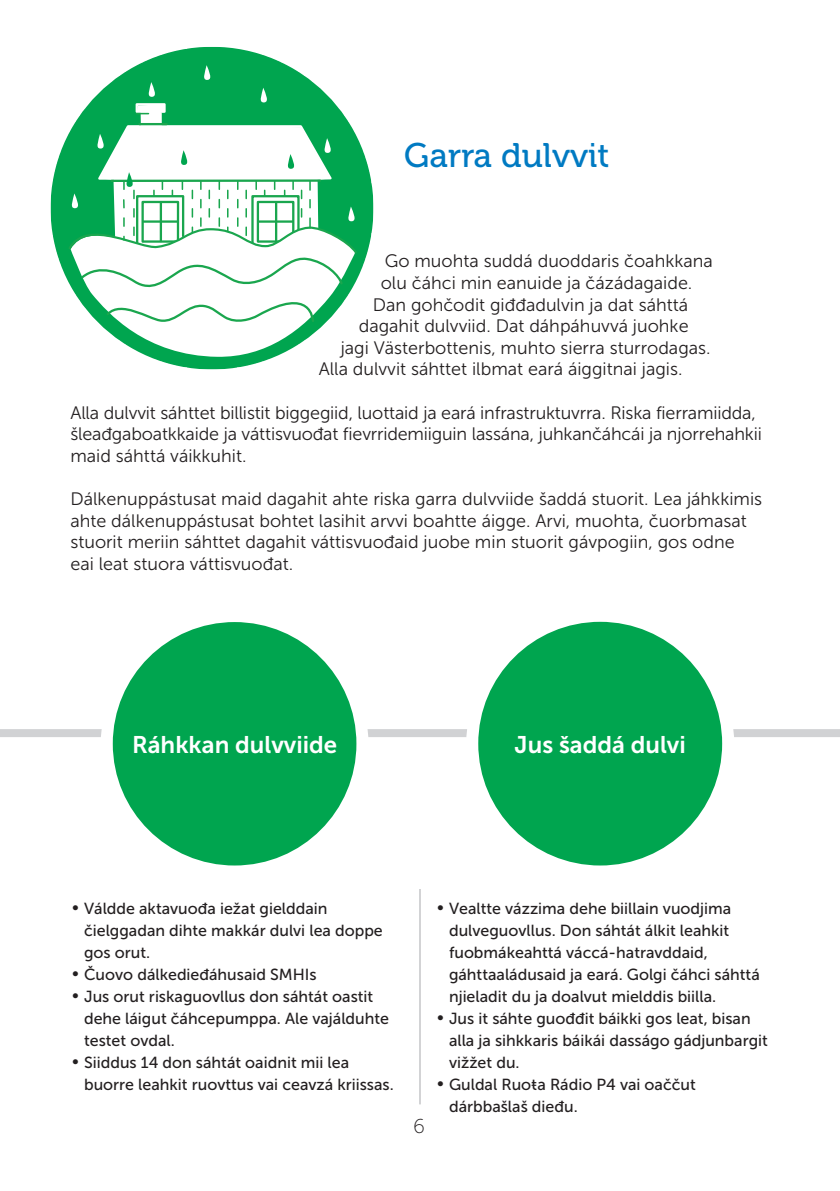
<style>
.page{position:relative;width:840px;height:1191px;background:#fff}
.page>*{position:absolute;margin:0;border:0;box-sizing:border-box;transform-origin:0 0}
.t1{font:34px "Museo 500";color:#007ac2}
.t2{font:24px "Museo Sans 700";color:#fff}
.t3{font:20px "Museo Sans 100";color:#231f20}
.t4{font:18px/21.6px "Museo Sans 300";color:#231f20}
.t5{font:16px/22px "Museo Sans 500";color:#231f20}
.s1{font-family:"Myriad Pro";font-size:24px}
</style>
<div class="page">
<div style="left:0;top:729px;width:839px;height:8px;background:#d1d2d4"></div>
<div style="left:107px;top:616px;width:255px;height:255px;background:#00a54f;border-radius:50%"></div>
<div style="left:101px;top:610px;width:267px;height:267px;border:12px solid #fff;border-radius:50%"></div>
<div style="left:472px;top:616px;width:255px;height:255px;background:#00a54f;border-radius:50%"></div>
<div style="left:466px;top:610px;width:267px;height:267px;border:12px solid #fff;border-radius:50%"></div>
<svg style="left:50px;top:47px;width:323px;height:322px"></svg>
<svg style="left:67px;top:65px;width:291px;height:292px"></svg>
<hr style="left:419px;top:889px;width:1px;height:215px;background:#a8a9ad">
<p class="t1" style="left:404px;top:136px;width:207px">Garra dulvvit</p>
<p class="t4" style="left:384px;top:250px;width:329px">Go muohta suddá duoddaris čoahkkana</p>
<p class="t4" style="left:380px;top:272px;width:313px">olu čáhci min eanuide ja čázádagaide.</p>
<p class="t4" style="left:372px;top:294px;width:317px">Dan gohčodit giđđadulvin ja dat sáhttá</p>
<p class="t4" style="left:358px;top:315px;width:331px">dagahit dulvviid. Dat dáhpáhuvvá juohke</p>
<p class="t4" style="left:340px;top:337px;width:371px">jagi Västerbottenis, muhto sierra sturrodagas.</p>
<p class="t4" style="left:318px;top:358px;width:365px">Alla dulvvit sáhttet ilbmat eará áiggitnai jagis.</p>
<p class="t4" style="left:70px;top:402px;width:692px">Alla dulvvit sáhttet billistit biggegiid, luottaid ja eará infrastruktuvrra. Riska fierramiidda, šleađgaboatkkaide ja váttisvuođat fievrridemiiguin lassána, juhkančáhcái ja njorrehahkii maid sáhttá váikkuhit.</p>
<p class="t4" style="left:70px;top:488px;width:693px">Dálkenuppástusat maid dagahit ahte riska garra dulvviide šaddá stuorit. Lea jáhkkimis ahte dálkenuppástusat bohtet lasihit arvvi boahtte áigge. Arvi, muohta, čuorbmasat stuorit meriin sáhttet dagahit váttisvuođaid juobe min stuorit gávpogiin, gos odne eai leat stuora váttisvuođat.</p>
<p class="t2" style="left:132px;top:731px;width:206px">Ráhkkan dulvviide</p>
<p class="t2" style="left:514px;top:731px;width:173px">Jus šaddá dulvi</p>
<p class="t5" style="left:84px;top:897px;width:300px;text-indent:-12px"><span class="s1">•</span> Váldde aktavuođa iežat gielddain čielggadan dihte makkár dulvi lea doppe gos orut.</p>
<p class="t5" style="left:72px;top:963px;width:246px"><span class="s1">•</span> Čuovo dálkedieđáhusaid SMHIs</p>
<p class="t5" style="left:84px;top:985px;width:306px;text-indent:-12px"><span class="s1">•</span> Jus orut riskaguovllus don sáhtát oastit dehe láigut čáhcepumppa. Ale vajálduhte testet ovdal.</p>
<p class="t5" style="left:84px;top:1051px;width:311px;text-indent:-12px"><span class="s1">•</span> Siiddus 14 don sáhtát oaidnit mii lea buorre leahkit ruovttus vai ceavzá kriissas.</p>
<p class="t3" style="left:413px;top:1115px;width:13px">6</p>
<p class="t5" style="left:449px;top:897px;width:312px;text-indent:-12px"><span class="s1">•</span> Vealtte vázzima dehe biillain vuodjima dulveguovllus. Don sáhtát álkit leahkit fuobmákeahttá váccá-hatravddaid, gáhttaaládusaid ja eará. Golgi čáhci sáhttá njieladit du ja doalvut mielddis biilla.</p>
<p class="t5" style="left:449px;top:1007px;width:320px;text-indent:-12px"><span class="s1">•</span> Jus it sáhte guođđit báikki gos leat, bisan alla ja sihkkaris báikái dasságo gádjunbargit vižžet du.</p>
<p class="t5" style="left:449px;top:1073px;width:248px;text-indent:-12px"><span class="s1">•</span> Guldal Ruoŧa Rádio P4 vai oaččut dárbbašlaš dieđu.</p>
</div>
